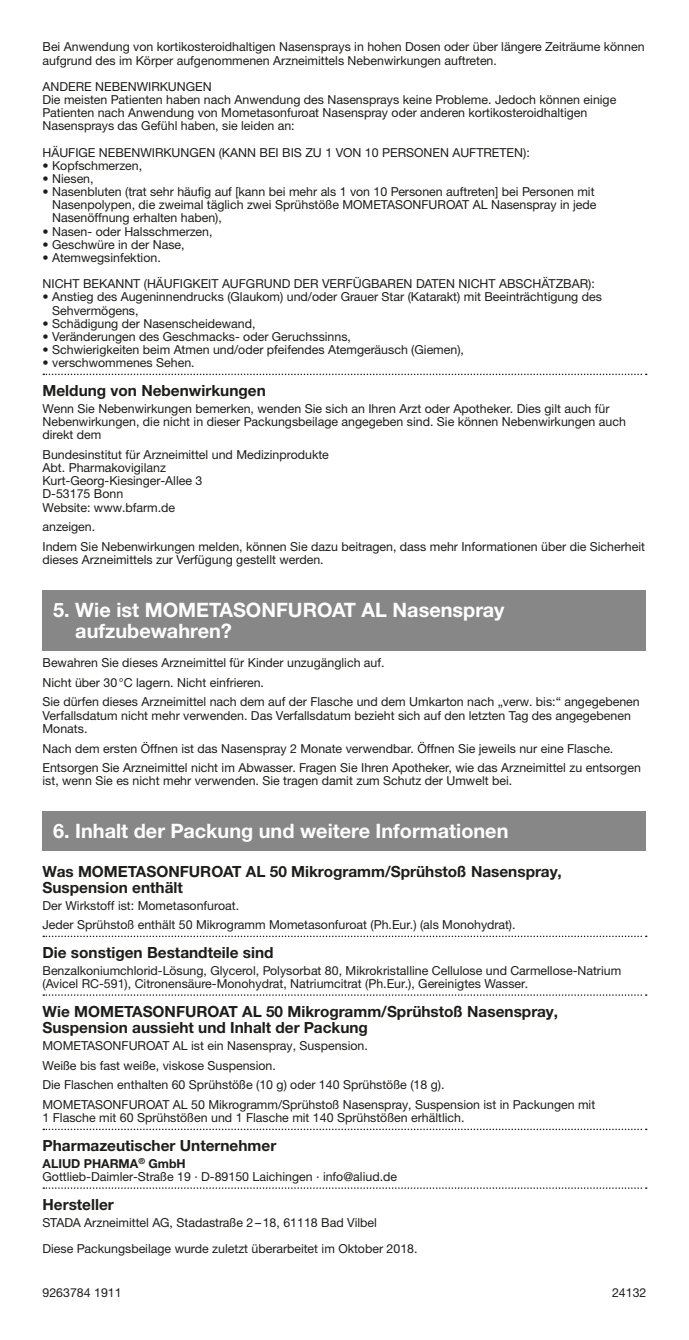
<style>
.page{position:relative;width:689px;height:1340px;background:#fff}
.page>*{position:absolute;margin:0;border:0;box-sizing:border-box;transform-origin:0 0}
.t1{font:700 19.8px/21.1px "Helvetica Neue LTW1 G";color:#fff}
.t2{font:700 15.3px/16.4px "Helvetica Neue LTW1 G";color:#1d1d1b}
.t3{font:12.3px/13.2px "Helvetica Neue LTW1 G";color:#1d1d1b}
.s1{font-weight:700}
</style>
<div class="page">
<svg style="left:43px;top:373px;width:604px;height:2px"></svg>
<svg style="left:43px;top:935px;width:604px;height:2px"></svg>
<svg style="left:43px;top:994px;width:604px;height:1px"></svg>
<svg style="left:43px;top:1128px;width:604px;height:2px"></svg>
<svg style="left:43px;top:1187px;width:604px;height:1px"></svg>
<div style="left:43px;top:589px;width:603px;height:61px;background:#878787"></div>
<div style="left:43px;top:811px;width:603px;height:39px;background:#878787"></div>
<p class="t3" style="left:43px;top:40px;width:603px">Bei Anwendung von kortikosteroidhaltigen Nasensprays in hohen Dosen oder über längere Zeiträume können aufgrund des im Körper aufgenommenen Arzneimittels Nebenwirkungen auftreten.</p>
<p class="t3" style="left:43px;top:80px;width:575px">ANDERE NEBENWIRKUNGEN<br>Die meisten Patienten haben nach Anwendung des Nasensprays keine Probleme. Jedoch können einige Patienten nach Anwendung von Mometasonfuroat Nasenspray oder anderen kortikosteroidhaltigen Nasensprays das Gefühl haben, sie leiden an:</p>
<p class="t3" style="left:43px;top:146px;width:489px">HÄUFIGE NEBENWIRKUNGEN (KANN BEI BIS ZU 1 VON 10 PERSONEN AUFTRETEN):</p>
<p class="t3" style="left:43px;top:159px;width:101px">• Kopfschmerzen,</p>
<p class="t3" style="left:43px;top:172px;width:53px">• Niesen,</p>
<p class="t3" style="left:52px;top:185px;width:546px;text-indent:-10px">• Nasenbluten (trat sehr häufig auf [kann bei mehr als 1 von 10 Personen auftreten] bei Personen mit<br>Nasenpolypen, die zweimal täglich zwei Sprühstöße MOMETASONFUROAT AL Nasenspray in jede<br>Nasenöffnung erhalten haben),</p>
<p class="t3" style="left:43px;top:224px;width:172px">• Nasen- oder Halsschmerzen,</p>
<p class="t3" style="left:43px;top:238px;width:144px">• Geschwüre in der Nase,</p>
<p class="t3" style="left:43px;top:244px;width:554px;line-height:26.2px">• Atemwegsinfektion.<br>NICHT BEKANNT (HÄUFIGKEIT AUFGRUND DER VERFÜGBAREN DATEN NICHT ABSCHÄTZBAR):</p>
<p class="t3" style="left:52px;top:290px;width:551px;text-indent:-10px">• Anstieg des Augeninnendrucks (Glaukom) und/oder Grauer Star (Katarakt) mit Beeinträchtigung des<br>Sehvermögens,</p>
<p class="t3" style="left:43px;top:317px;width:214px">• Schädigung der Nasenscheidewand,</p>
<p class="t3" style="left:43px;top:330px;width:310px">• Veränderungen des Geschmacks- oder Geruchssinns,</p>
<p class="t3" style="left:43px;top:343px;width:423px">• Schwierigkeiten beim Atmen und/oder pfeifendes Atemgeräusch (Giemen),</p>
<p class="t3" style="left:43px;top:356px;width:154px">• verschwommenes Sehen.</p>
<p class="t2" style="left:43px;top:382px;width:225px">Meldung von Nebenwirkungen</p>
<p class="t3" style="left:43px;top:402px;width:585px">Wenn Sie Nebenwirkungen bemerken, wenden Sie sich an Ihren Arzt oder Apotheker. Dies gilt auch für<br>Nebenwirkungen, die nicht in dieser Packungsbeilage angegeben sind. Sie können Nebenwirkungen auch direkt dem</p>
<p class="t3" style="left:43px;top:448px;width:288px">Bundesinstitut für Arzneimittel und Medizinprodukte<br>Abt. Pharmakovigilanz<br>Kurt-Georg-Kiesinger-Allee 3<br>D-53175 Bonn<br>Website: www.bfarm.de</p>
<p class="t3" style="left:43px;top:517px;width:604px;line-height:19.8px">anzeigen.<br>Indem Sie Nebenwirkungen melden, können Sie dazu beitragen, dass mehr Informationen über die Sicherheit</p>
<p class="t3" style="left:43px;top:553px;width:283px">dieses Arzneimittels zur Verfügung gestellt werden.</p>
<h1 class="t1" style="left:75px;top:599px;width:431px;text-indent:-22px">5. Wie ist MOMETASONFUROAT AL Nasenspray aufzubewahren?</h1>
<p class="t3" style="left:43px;top:652px;width:599px;line-height:19.8px">Bewahren Sie dieses Arzneimittel für Kinder unzugänglich auf.<br>Nicht über 30°C lagern. Nicht einfrieren.<br>Sie dürfen dieses Arzneimittel nach dem auf der Flasche und dem Umkarton nach „verw. bis:“ angegebenen</p>
<p class="t3" style="left:43px;top:708px;width:590px">Verfallsdatum nicht mehr verwenden. Das Verfallsdatum bezieht sich auf den letzten Tag des angegebenen<br>Monats.</p>
<p class="t3" style="left:43px;top:738px;width:600px;line-height:19.8px">Nach dem ersten Öffnen ist das Nasenspray 2 Monate verwendbar. Öffnen Sie jeweils nur eine Flasche.<br>Entsorgen Sie Arzneimittel nicht im Abwasser. Fragen Sie Ihren Apotheker, wie das Arzneimittel zu entsorgen</p>
<p class="t3" style="left:43px;top:774px;width:471px">ist, wenn Sie es nicht mehr verwenden. Sie tragen damit zum Schutz der Umwelt bei.</p>
<h1 class="t1" style="left:53px;top:820px;width:457px">6. Inhalt der Packung und weitere Informationen</h1>
<p class="t2" style="left:43px;top:863px;width:521px">Was MOMETASONFUROAT AL 50 Mikrogramm/Sprühstoß Nasenspray,<br>Suspension enthält</p>
<p class="t3" style="left:43px;top:895px;width:474px;line-height:19.8px">Der Wirkstoff ist: Mometasonfuroat.<br>Jeder Sprühstoß enthält 50 Mikrogramm Mometasonfuroat (Ph.Eur.) (als Monohydrat).</p>
<p class="t2" style="left:43px;top:944px;width:233px">Die sonstigen Bestandteile sind</p>
<p class="t3" style="left:43px;top:963px;width:580px">Benzalkoniumchlorid-Lösung, Glycerol, Polysorbat 80, Mikrokristalline Cellulose und Carmellose-Natrium (Avicel RC-591), Citronensäure-Monohydrat, Natriumcitrat (Ph.Eur.), Gereinigtes Wasser.</p>
<p class="t2" style="left:43px;top:1003px;width:517px">Wie MOMETASONFUROAT AL 50 Mikrogramm/Sprühstoß Nasenspray,<br>Suspension aussieht und Inhalt der Packung</p>
<p class="t3" style="left:43px;top:1035px;width:554px;line-height:19.8px">MOMETASONFUROAT AL ist ein Nasenspray, Suspension.<br>Weiße bis fast weiße, viskose Suspension.<br>Die Flaschen enthalten 60 Sprühstöße (10 g) oder 140 Sprühstöße (18 g).<br>MOMETASONFUROAT AL 50 Mikrogramm/Sprühstoß Nasenspray, Suspension ist in Packungen mit</p>
<p class="t3" style="left:43px;top:1111px;width:423px">1 Flasche mit 60 Sprühstößen und 1 Flasche mit 140 Sprühstößen erhältlich.</p>
<p class="t2" style="left:43px;top:1137px;width:235px">Pharmazeutischer Unternehmer</p>
<p class="t3" style="left:43px;top:1156px;width:356px"><span class="s1">ALIUD PHARMA</span><sup>®</sup> <span class="s1">GmbH<br></span>Gottlieb-Daimler-Straße 19 · D-89150 Laichingen · info@aliud.de</p>
<p class="t2" style="left:43px;top:1196px;width:73px">Hersteller</p>
<p class="t3" style="left:43px;top:1208px;width:376px;line-height:26.2px">STADA Arzneimittel AG, Stadastraße 2–18, 61118 Bad Vilbel<br>Diese Packungsbeilage wurde zuletzt überarbeitet im Oktober 2018.</p>
<p class="t3" style="left:43px;top:1286px;width:81px">9263784 1911</p>
<p class="t3" style="left:612px;top:1286px;width:36px">24132</p>
</div>
